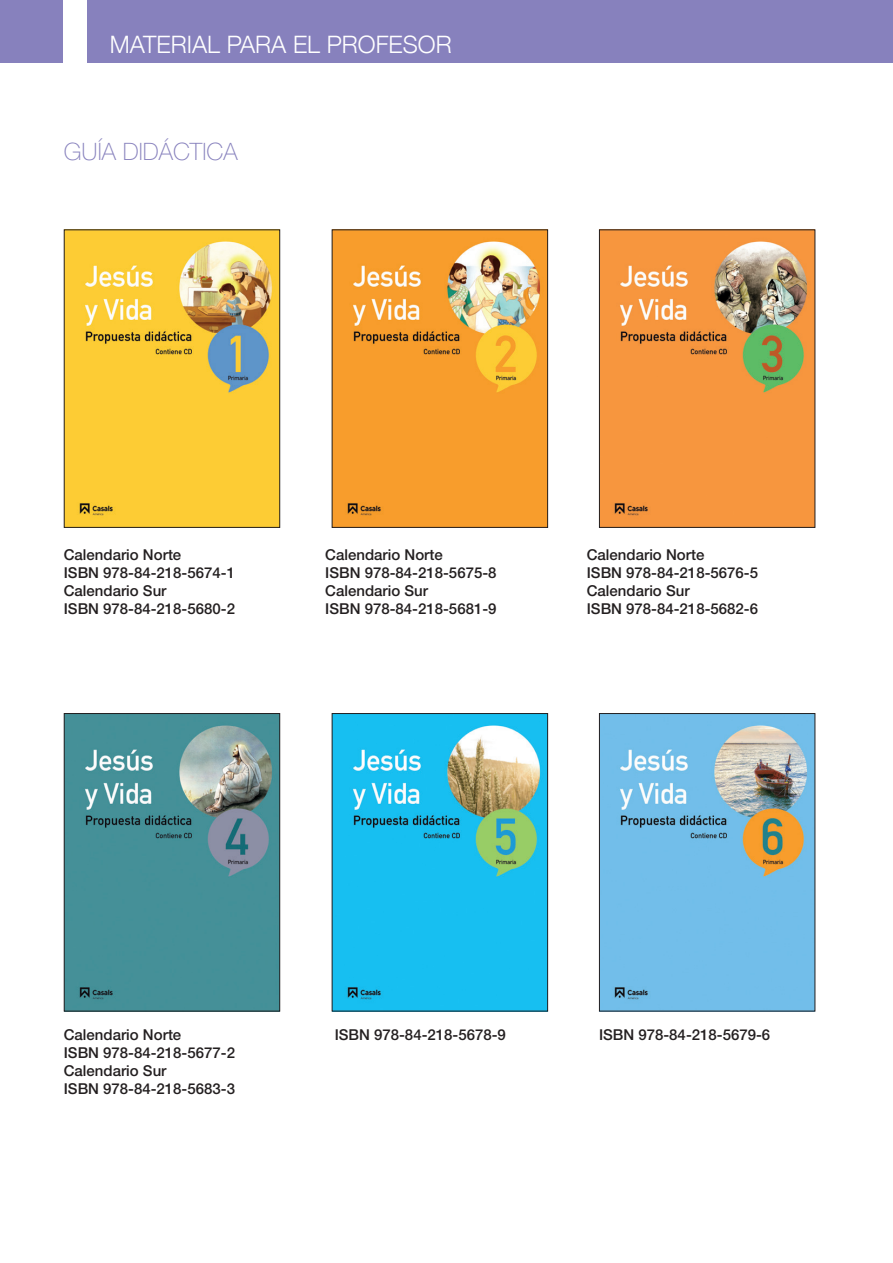
<style>
.page{position:relative;width:893px;height:1263px;background:#fff}
.page>*{position:absolute;margin:0;border:0;box-sizing:border-box;transform-origin:0 0}
.t1{font:300 24px "Helvetica Neue";color:#fff}
.t2{font:100 24px "Helvetica Neue";color:#8781bd}
.t3{font:500 15px/18px "Helvetica Neue";color:#231f20}
</style>
<div class="page">
<div style="left:0;top:0;width:893px;height:63px;background:#8781bd"></div>
<img style="left:334px;top:231px;width:212px;height:295px">
<div style="left:332px;top:229px;width:216px;height:299px;border:1px solid #231f20"></div>
<img style="left:334px;top:715px;width:212px;height:294px">
<div style="left:332px;top:713px;width:216px;height:298px;border:1px solid #231f20"></div>
<img style="left:601px;top:231px;width:212px;height:295px">
<div style="left:599px;top:229px;width:216px;height:299px;border:1px solid #231f20"></div>
<img style="left:601px;top:715px;width:212px;height:294px">
<div style="left:599px;top:713px;width:216px;height:298px;border:1px solid #231f20"></div>
<img style="left:66px;top:231px;width:212px;height:295px">
<div style="left:64px;top:229px;width:216px;height:299px;border:1px solid #231f20"></div>
<img style="left:66px;top:715px;width:212px;height:294px">
<div style="left:64px;top:713px;width:216px;height:298px;border:1px solid #231f20"></div>
<div style="left:64px;top:0;width:23px;height:63px;background:#fff"></div>
<h1 class="t1" style="left:110px;top:30px;width:234px">MATERIAL PARA EL PRO</h1>
<h1 class="t1" style="left:376px;top:30px;width:60px">FESOR</h1>
<h1 class="t2" style="left:64px;top:138px;width:159px">GUÍA DIDÁCTICA</h1>
<p class="t3" style="left:64px;top:545px;width:173px">Calendario Norte<br>ISBN 978-84-218-5674-1<br>Calendario Sur<br>ISBN 978-84-218-5680-2</p>
<p class="t3" style="left:325px;top:545px;width:173px">Calendario Norte<br>ISBN 978-84-218-5675-8<br>Calendario Sur<br>ISBN 978-84-218-5681-9</p>
<p class="t3" style="left:587px;top:545px;width:173px">Calendario Norte<br>ISBN 978-84-218-5676-5<br>Calendario Sur<br>ISBN 978-84-218-5682-6</p>
<p class="t3" style="left:64px;top:1025px;width:173px">Calendario Norte<br>ISBN 978-84-218-5677-2<br>Calendario Sur<br>ISBN 978-84-218-5683-3</p>
<p class="t3" style="left:335px;top:1025px;width:173px">ISBN 978-84-218-5678-9</p>
<p class="t3" style="left:599px;top:1025px;width:173px">ISBN 978-84-218-5679-6</p>
</div>
